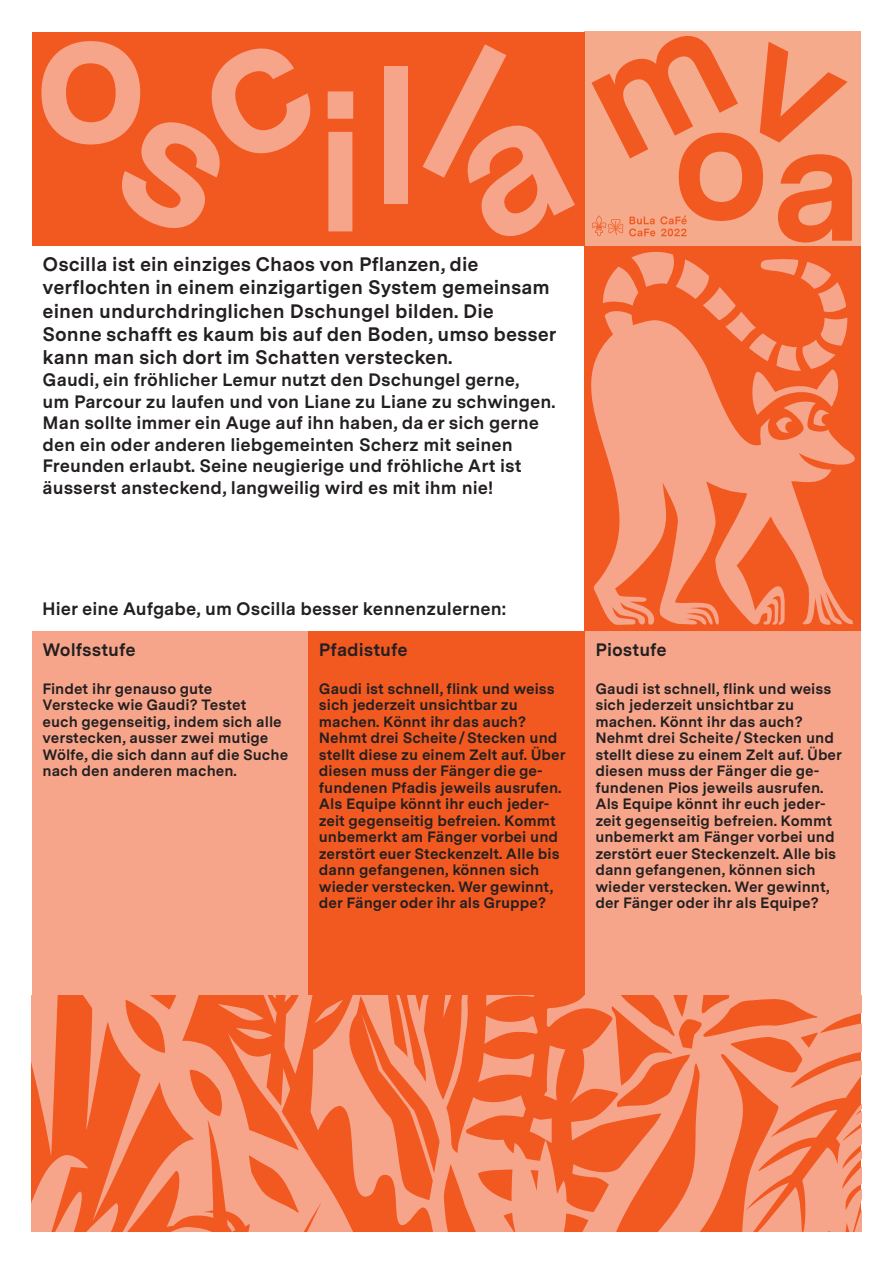
<style>
.page{position:relative;width:893px;height:1263px;background:#fff}
.page>*{position:absolute;margin:0;border:0;box-sizing:border-box;transform-origin:0 0}
.t1{font:700 193.35px "Messina Sans";color:#f7a58a}
.t2{font:700 165px "Messina Sans";color:#f15921}
.bold_text{font:700 19.5px/23.4px "Messina Sans";color:#231f20}
.bold_text-2{font:700 18px/21.6px "Messina Sans";color:#231f20}
.bold_text_klein{font:700 15px/16.5px "Messina Sans";color:#231f20}
.bold_text-3{font:700 15px/16.5px "Messina Sans";color:#231f20}
</style>
<div class="page">
<svg style="left:613px;top:995px;width:248px;height:236px;background:#f4855e"></svg>
<svg style="left:777px;top:995px;width:75px;height:16px"></svg>
<svg style="left:679px;top:1018px;width:25px;height:31px"></svg>
<svg style="left:32px;top:995px;width:581px;height:236px;background:#f37c52"></svg>
<div style="left:585px;top:245px;width:276px;height:386px;background:#f15921"></div>
<svg style="left:603px;top:252px;width:106px;height:54px"></svg>
<svg style="left:703px;top:287px;width:33px;height:33px"></svg>
<svg style="left:591px;top:309px;width:264px;height:316px;fill:#f7a58a"></svg>
<svg style="left:749px;top:259px;width:98px;height:174px"></svg>
<div style="left:585px;top:31px;width:276px;height:215px;background:#f5aa8b"></div>
<div style="left:32px;top:32px;width:553px;height:214px;background:#f15921"></div>
<svg style="left:592px;top:215px;width:31px;height:21px"></svg>
<svg style="left:629px;top:215px;width:58px;height:21px"></svg>
<div style="left:32px;top:631px;width:276px;height:364px;background:#f7a58a"></div>
<div style="left:585px;top:631px;width:276px;height:364px;background:#f7a58a"></div>
<div style="left:308px;top:631px;width:277px;height:364px;background:#f15921"></div>
<p class="t1" style="left:33px;top:-70px;width:118px">o</p>
<p class="t1" style="left:314px;top:19px;width:55px">i</p>
<p class="t1" style="left:368px;top:-9px;width:56px">l</p>
<p class="bold_text" style="left:43px;top:251px;width:515px">Oscilla ist ein einziges Chaos von Pflanzen, die verflochten in einem einzigartigen System gemeinsam einen undurchdringlichen Dschungel bilden. Die Sonne schafft es kaum bis auf den Boden, umso besser kann man sich dort im Schatten verstecken.</p>
<p class="bold_text-2" style="left:43px;top:368px;width:514px">Gaudi, ein fröhlicher Lemur nutzt den Dschungel gerne,<br>um Parcour zu laufen und von Liane zu Liane zu schwingen.<br>Man sollte immer ein Auge auf ihn haben, da er sich gerne den ein oder anderen liebgemeinten Scherz mit seinen Freunden erlaubt. Seine neugierige und fröhliche Art ist äusserst ansteckend, langweilig wird es mit ihm nie!</p>
<p class="t2" style="left:671px;top:38px;width:101px">o</p>
<p class="t2" style="left:770px;top:59px;width:95px">a</p>
<p class="bold_text-2" style="left:42px;top:597px;width:465px">Hier eine Aufgabe, um Oscilla besser kennenzulernen:</p>
<p class="bold_text-2" style="left:43px;top:638px;width:95px">Wolfsstufe</p>
<p class="bold_text_klein" style="left:43px;top:679px;width:247px">Findet ihr genauso gute<br>Verstecke wie Gaudi? Testet<br>euch gegenseitig, indem sich alle verstecken, ausser zwei mutige<br>Wölfe, die sich dann auf die Suche nach den anderen machen.</p>
<p class="bold_text-2" style="left:319px;top:638px;width:90px">Pfadistufe</p>
<p class="bold_text-3" style="left:319px;top:679px;width:237px">Gaudi ist schnell, flink und weiss sich jederzeit unsichtbar zu</p>
<p class="bold_text-3" style="left:319px;top:712px;width:209px">machen. Könnt ihr das auch?</p>
<p class="bold_text_klein" style="left:319px;top:729px;width:248px">Nehmt drei Scheite/Stecken und stellt diese zu einem Zelt auf. Über diesen muss der Fänger die ge&shy;fundenen Pfadis jeweils ausrufen.<br>Als Equipe könnt ihr euch jeder&shy;zeit gegenseitig befreien. Kommt unbemerkt am Fänger vorbei und zerstört euer Steckenzelt. Alle bis dann gefangenen, können sich wieder verstecken. Wer gewinnt, der Fänger oder ihr als Gruppe?</p>
<p class="bold_text-2" style="left:595px;top:638px;width:73px">Piostufe</p>
<p class="bold_text_klein" style="left:595px;top:679px;width:237px">Gaudi ist schnell, flink und weiss sich jederzeit unsichtbar zu machen. Könnt ihr das auch?</p>
<p class="bold_text_klein" style="left:595px;top:729px;width:248px">Nehmt drei Scheite/Stecken und stellt diese zu einem Zelt auf. Über diesen muss der Fänger die ge&shy;fundenen Pios jeweils ausrufen.<br>Als Equipe könnt ihr euch jeder&shy;zeit gegenseitig befreien. Kommt unbemerkt am Fänger vorbei und zerstört euer Steckenzelt. Alle bis dann gefangenen, können sich wieder verstecken. Wer gewinnt, der Fänger oder ihr als Equipe?</p>
</div>
